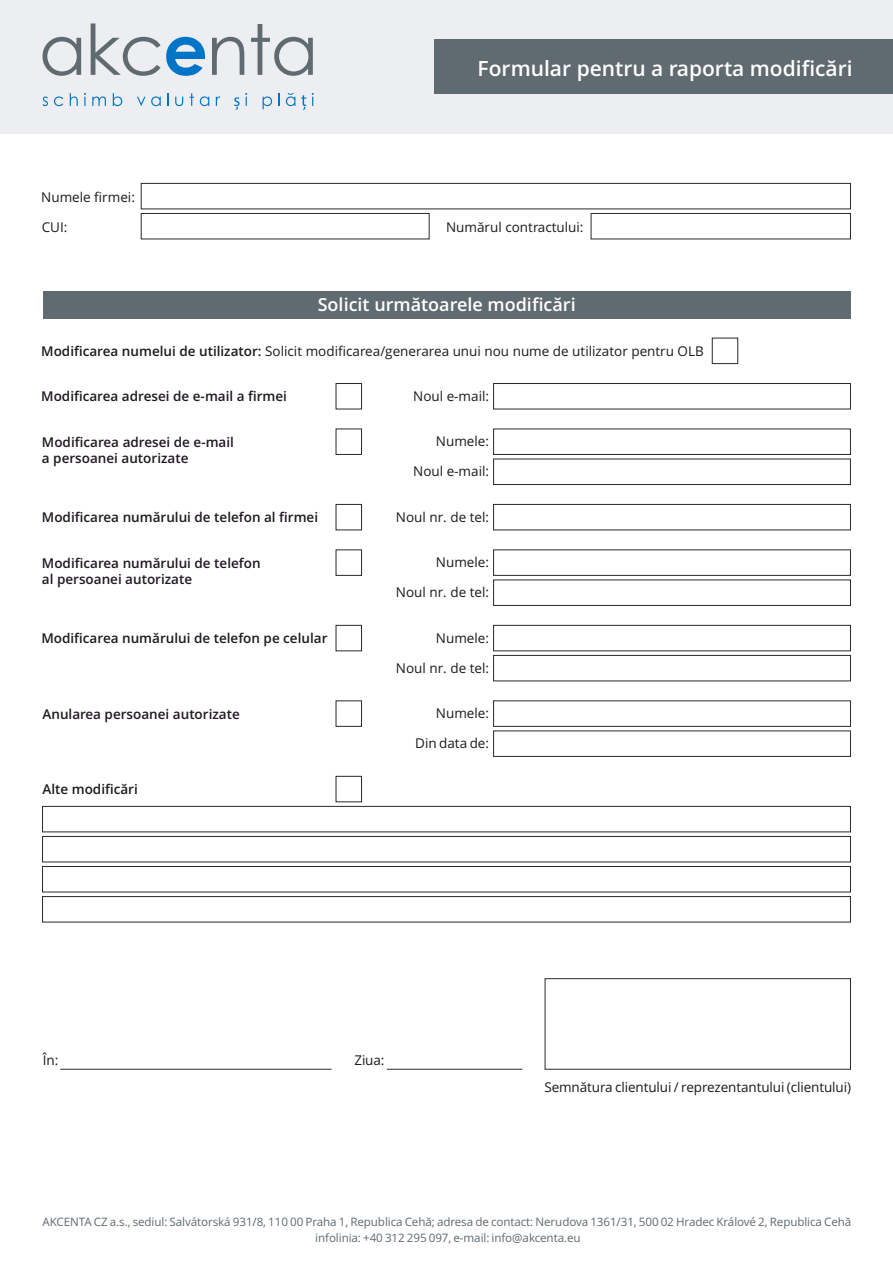
<style>
.page{position:relative;width:893px;height:1263px;background:#fff}
.page>*{position:absolute;margin:0;border:0;box-sizing:border-box;transform-origin:0 0}
.t1{font:600 21px "Open Sans";color:#fefefe}
.t2{font:600 18px "Open Sans";color:#fff}
.t3{font:13.5px "Open Sans";color:#1f1a20}
.t4{font:600 13.5px/16.5px "Open Sans";color:#1f1a20}
.t5{font:11.7px/15.9px "Open Sans";letter-spacing:-.01em;color:#606a71;text-align:center}
.s1{font-weight:600}
</style>
<div class="page">
<div style="left:0;top:0;width:893px;height:133px;background:#eceef2"></div>
<div style="left:435px;top:40px;width:458px;height:54px;background:#606a71"></div>
<svg style="left:140px;top:183px;width:711px;height:57px"></svg>
<div style="left:43px;top:291px;width:807px;height:27px;background:#606a71"></div>
<div style="left:336px;top:383px;width:26px;height:26px;border:1px solid #2a2a29"></div>
<div style="left:493px;top:383px;width:358px;height:26px;border:1px solid #2a2a29"></div>
<div style="left:336px;top:504px;width:26px;height:26px;border:1px solid #2a2a29"></div>
<div style="left:493px;top:504px;width:358px;height:26px;border:1px solid #2a2a29"></div>
<div style="left:336px;top:429px;width:26px;height:26px;border:1px solid #2a2a29"></div>
<div style="left:493px;top:429px;width:358px;height:26px;border:1px solid #2a2a29"></div>
<div style="left:493px;top:459px;width:358px;height:26px;border:1px solid #2a2a29"></div>
<div style="left:336px;top:549px;width:26px;height:27px;border:1px solid #2a2a29"></div>
<div style="left:493px;top:549px;width:358px;height:27px;border:1px solid #2a2a29"></div>
<div style="left:493px;top:579px;width:358px;height:27px;border:1px solid #2a2a29"></div>
<div style="left:336px;top:700px;width:26px;height:27px;border:1px solid #2a2a29"></div>
<div style="left:493px;top:700px;width:358px;height:27px;border:1px solid #2a2a29"></div>
<div style="left:493px;top:730px;width:358px;height:27px;border:1px solid #2a2a29"></div>
<div style="left:336px;top:625px;width:26px;height:26px;border:1px solid #2a2a29"></div>
<div style="left:493px;top:625px;width:358px;height:26px;border:1px solid #2a2a29"></div>
<div style="left:493px;top:655px;width:358px;height:26px;border:1px solid #2a2a29"></div>
<div style="left:336px;top:776px;width:26px;height:26px;border:1px solid #2a2a29"></div>
<div style="left:42px;top:806px;width:809px;height:26px;border:1px solid #2a2a29"></div>
<div style="left:42px;top:836px;width:809px;height:26px;border:1px solid #2a2a29"></div>
<div style="left:42px;top:866px;width:809px;height:26px;border:1px solid #2a2a29"></div>
<div style="left:42px;top:896px;width:809px;height:26px;border:1px solid #2a2a29"></div>
<svg style="left:43px;top:23px;width:270px;height:53px"></svg>
<svg style="left:43px;top:96px;width:5px;height:10px"></svg>
<svg style="left:54px;top:96px;width:9px;height:10px"></svg>
<svg style="left:70px;top:93px;width:8px;height:13px"></svg>
<svg style="left:84px;top:93px;width:2px;height:13px"></svg>
<svg style="left:92px;top:96px;width:14px;height:10px"></svg>
<svg style="left:113px;top:93px;width:9px;height:13px"></svg>
<svg style="left:137px;top:96px;width:24px;height:10px"></svg>
<svg style="left:167px;top:93px;width:2px;height:13px"></svg>
<svg style="left:175px;top:97px;width:8px;height:9px"></svg>
<svg style="left:189px;top:93px;width:5px;height:13px"></svg>
<svg style="left:200px;top:96px;width:9px;height:10px"></svg>
<svg style="left:216px;top:96px;width:4px;height:10px"></svg>
<svg style="left:234px;top:93px;width:13px;height:17px"></svg>
<svg style="left:263px;top:96px;width:9px;height:13px"></svg>
<svg style="left:278px;top:93px;width:2px;height:13px"></svg>
<svg style="left:286px;top:93px;width:9px;height:13px"></svg>
<svg style="left:301px;top:95px;width:5px;height:15px"></svg>
<svg style="left:312px;top:93px;width:2px;height:13px"></svg>
<svg style="left:544px;top:978px;width:307px;height:92px"></svg>
<hr style="left:60px;top:1069px;width:271px;height:1px;background:#2a2a29">
<hr style="left:387px;top:1069px;width:135px;height:1px;background:#2a2a29">
<div style="left:712px;top:338px;width:26px;height:26px;border:1px solid #2a2a29"></div>
<h1 class="t1" style="left:478px;top:60px;width:377px">Formular pentru a raporta modificări</h1>
<p class="t3" style="left:41px;top:191px;width:95px">Numele firmei:</p>
<p class="t3" style="left:42px;top:222px;width:27px">CUI:</p>
<p class="t3" style="left:446px;top:222px;width:139px">Numărul contractului:</p>
<h2 class="t2" style="left:318px;top:297px;width:259px">Solicit următoarele modificări</h2>
<p class="t3" style="left:41px;top:346px;width:664px"><span class="s1">Modificarea numelui de utilizator:</span> Solicit modificarea/generarea unui nou nume de utilizator pentru OLB</p>
<p class="t4" style="left:41px;top:390px;width:247px">Modificarea adresei de e-mail a firmei</p>
<p class="t3" style="left:413px;top:391px;width:77px">Noul e-mail:</p>
<p class="t4" style="left:42px;top:435px;width:194px">Modificarea adresei de e-mail a persoanei autorizate</p>
<p class="t3" style="left:436px;top:436px;width:55px">Numele:</p>
<p class="t3" style="left:413px;top:466px;width:77px">Noul e-mail:</p>
<p class="t4" style="left:42px;top:510px;width:278px">Modificarea numărului de telefon al firmei</p>
<p class="t3" style="left:396px;top:511px;width:95px">Noul nr. de tel:</p>
<p class="t4" style="left:42px;top:556px;width:220px">Modificarea numărului de telefon al persoanei autorizate</p>
<p class="t3" style="left:436px;top:557px;width:55px">Numele:</p>
<p class="t3" style="left:396px;top:587px;width:95px">Noul nr. de tel:</p>
<p class="t4" style="left:41px;top:631px;width:288px">Modificarea numărului de telefon pe celular</p>
<p class="t3" style="left:436px;top:632px;width:55px">Numele:</p>
<p class="t3" style="left:396px;top:662px;width:95px">Noul nr. de tel:</p>
<p class="t4" style="left:43px;top:707px;width:199px">Anularea persoanei autorizate</p>
<p class="t3" style="left:436px;top:708px;width:55px">Numele:</p>
<p class="t3" style="left:415px;top:738px;width:75px">Din data de:</p>
<p class="t4" style="left:43px;top:782px;width:97px">Alte modificări</p>
<p class="t3" style="left:43px;top:1054px;width:17px">În:</p>
<p class="t3" style="left:354px;top:1054px;width:32px">Ziua:</p>
<p class="t3" style="left:544px;top:1081px;width:308px">Semnătura clientului / reprezentantului (clientului)</p>
<p class="t5" style="left:43px;top:1215px;width:810px">AKCENTA CZ a.s., sediul: Salvátorská 931/8, 110 00 Praha 1, Republica Cehă; adresa de contact: Nerudova 1361/31, 500 02 Hradec Králové 2, Republica Cehă infolinia: +40 312 295 097, e-mail: info@akcenta.eu</p>
</div>
